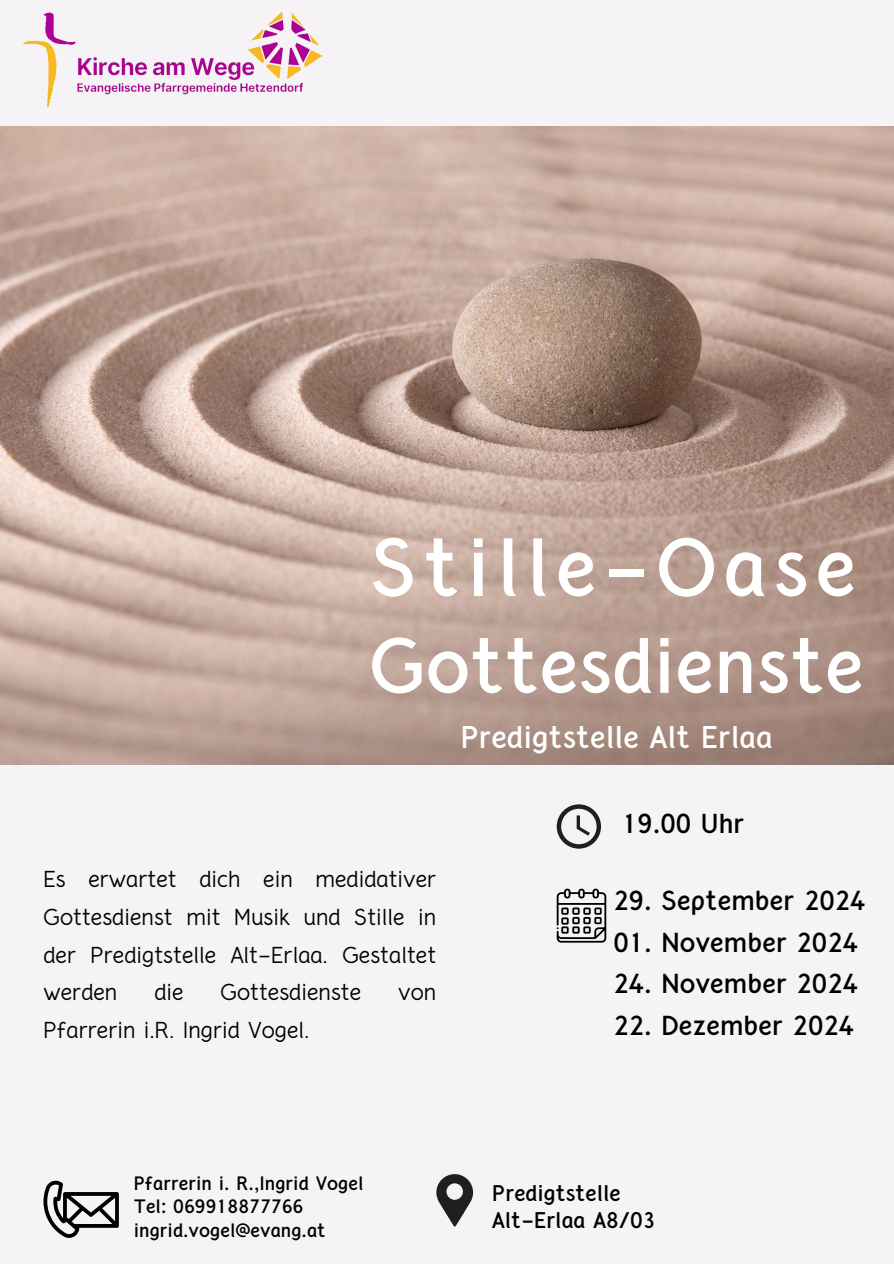
<style>
.page{position:relative;width:894px;height:1264px;background:#fff}
.page>*{position:absolute;margin:0;border:0;box-sizing:border-box;transform-origin:0 0}
.t1{font:700 72px "Crusoe Text";letter-spacing:.09em;color:#fff}
.t2{font:700 68.55px "Crusoe Text";color:#fff}
.t3{font:700 27.45px "Crusoe Text";color:#fff}
.t4{font:700 24px "Crusoe Text";color:#000}
.t5{font:20.1px/37.8px "Crusoe Text";color:#000;text-align:justify}
.t6{font:700 19.8px/27px "Crusoe Text";color:#000}
.t7{font:700 16.95px "Crusoe Text";color:#000}
</style>
<div class="page">
<div style="left:0;top:0;width:893px;height:1263px;background:#f5f3f5"></div>
<img style="left:0;top:126px;width:893px;height:638px">
<img style="left:23px;top:12px;width:300px;height:96px">
<svg style="left:556px;top:888px;width:50px;height:54px"></svg>
<svg style="left:556px;top:804px;width:44px;height:44px"></svg>
<svg style="left:436px;top:1174px;width:37px;height:53px"></svg>
<svg style="left:43px;top:1180px;width:76px;height:57px"></svg>
<p class="t1" style="left:370px;top:520px;width:487px">Stille-Oase</p>
<p class="t2" style="left:369px;top:621px;width:496px">Gottesdienste</p>
<p class="t3" style="left:460px;top:719px;width:313px">Predigtstelle Alt Erlaa</p>
<h1 class="t5" style="left:43px;top:862px;width:394px">Es erwartet dich ein medidativer Gottesdienst mit Musik und Stille in der Predigtstelle Alt-Erlaa. Gestaltet werden</h1>
<h1 class="t5" style="left:154px;top:975px;width:31px">die</h1>
<h1 class="t5" style="left:220px;top:975px;width:142px">Gottesdienste</h1>
<h1 class="t5" style="left:398px;top:975px;width:40px">von</h1>
<h1 class="t5" style="left:43px;top:1013px;width:267px">Pfarrerin i.R. Ingrid Vogel.</h1>
<h2 class="t7" style="left:134px;top:1172px;width:231px">Pfarrerin i. R.,Ingrid Vogel</h2>
<p class="t7" style="left:134px;top:1195px;width:171px">Tel: 069918877766</p>
<p class="t7" style="left:134px;top:1218px;width:193px">ingrid.vogel@evang.at</p>
<p class="t4" style="left:622px;top:807px;width:124px">19.00 Uhr</p>
<h4 class="t4" style="left:613px;top:884px;width:253px">29. September 2024</h4>
<h4 class="t4" style="left:613px;top:926px;width:246px">01. November 2024</h4>
<h4 class="t4" style="left:613px;top:968px;width:246px">24. November 2024</h4>
<h4 class="t4" style="left:613px;top:1009px;width:242px">22. Dezember 2024</h4>
<h2 class="t6" style="left:492px;top:1181px;width:165px">Predigtstelle<br>Alt-Erlaa A8/03</h2>
</div>
